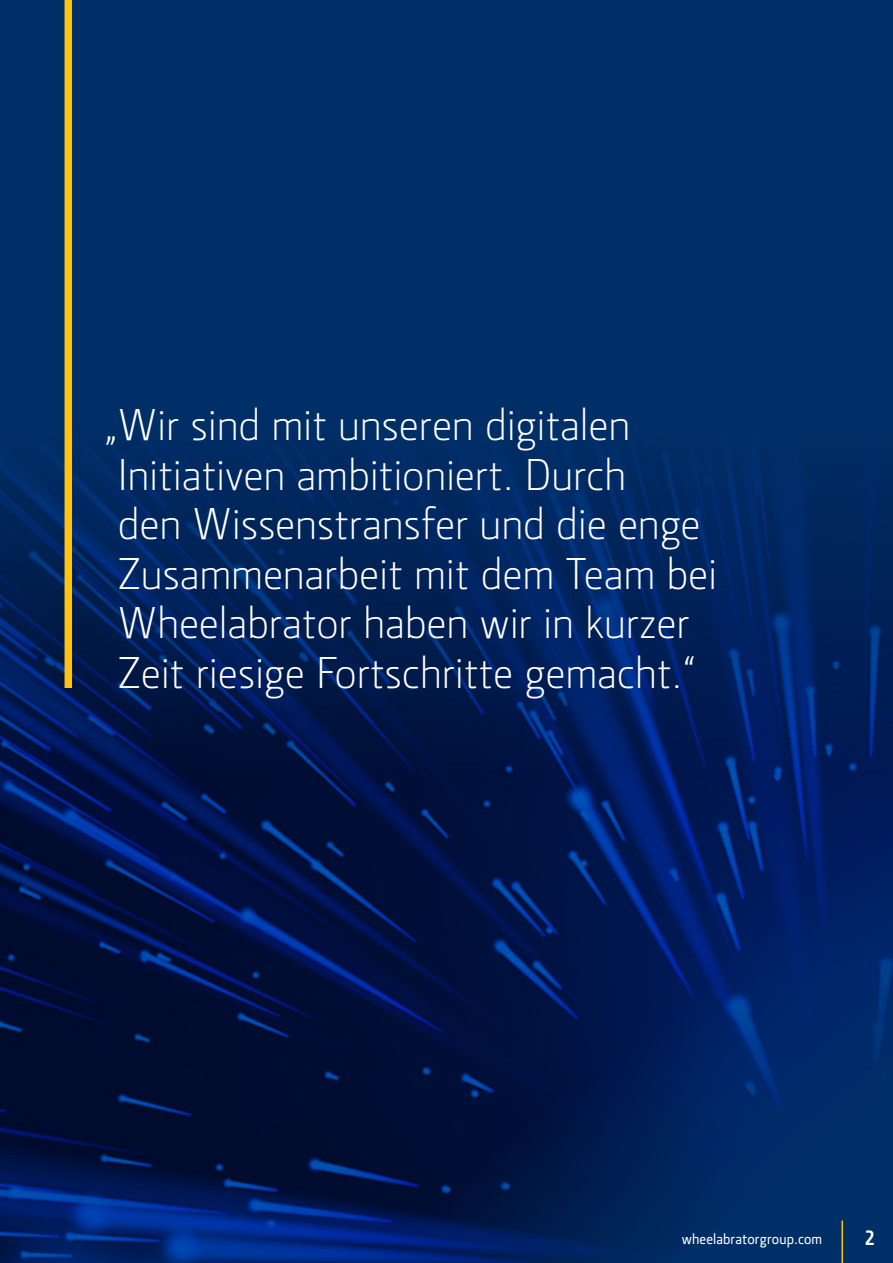
<style>
.page{position:relative;width:893px;height:1263px;background:#002f67}
.page>*{position:absolute;margin:0;border:0;box-sizing:border-box;transform-origin:0 0}
.t1{font:300 45px/49.5px "Section";letter-spacing:.01em;color:#fff}
.t2{font:21px "Section Bold Caps";color:#fff}
.t3{font:500 15px "Section";letter-spacing:.01em;color:#fff}
</style>
<div class="page">
<img style="left:0;top:423px;width:893px;height:840px">
<hr style="left:841px;top:1220px;width:2px;height:43px;background:#ffc20e">
<svg style="left:72px;top:423px;width:680px;height:312px"></svg>
<div style="left:65px;top:0;width:7px;height:688px;background:#ffc20e"></div>
<p class="t1" style="left:118px;top:400px;width:600px;text-indent:-15px">„Wir sind mit unseren digitalen Initiativen ambitioniert. Durch<br>den Wissenstransfer und die enge Zusammenarbeit mit dem Team bei Wheelabrator haben wir in kurzer Zeit riesige Fortschritte gemacht.“</p>
<p class="t3" style="left:682px;top:1229px;width:142px">wheelabratorgroup.com</p>
<p class="t2" style="left:864px;top:1224px;width:12px">2</p>
</div>
